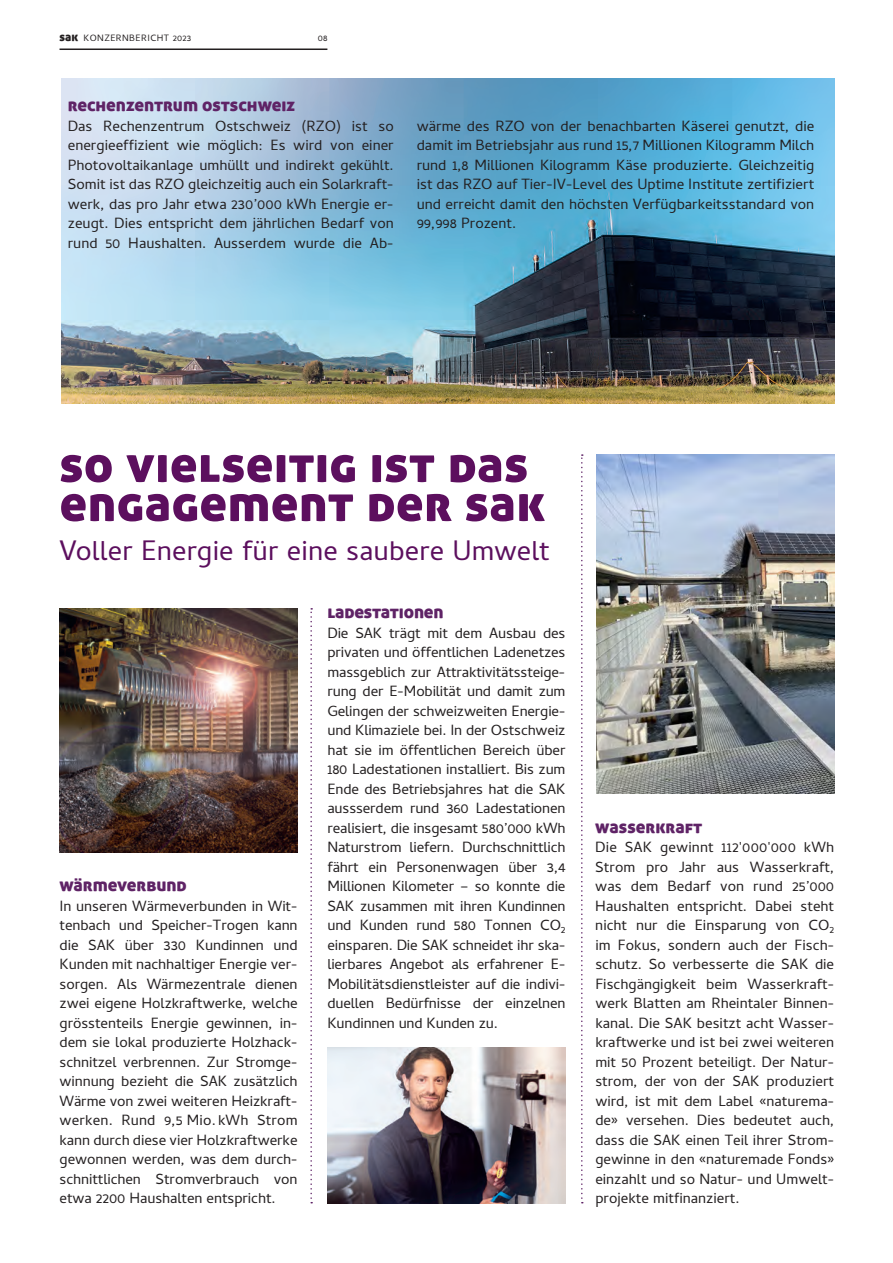
<style>
.page{position:relative;width:893px;height:1263px;background:#fff}
.page>*{position:absolute;margin:0;border:0;box-sizing:border-box;transform-origin:0 0}
.t1{font:51px/39px "Aller Display";letter-spacing:.01em;color:#5c0f5e}
.t2{font:28.5px "Cambay";letter-spacing:.005em;color:#5c0f5e}
.t3{font:18px "Aller Display";letter-spacing:-.005em;color:#5f2366}
.t4{font:15px/19.5px "Cambay";color:#231f20;text-align:justify}
.t5{font:9.3px "Cambay";letter-spacing:.05em;color:#231f20}
.s1{font-family:"Aller Display";font-size:12px}
</style>
<div class="page">
<img style="left:61px;top:79px;width:773px;height:325px">
<img style="left:60px;top:608px;width:238px;height:244px">
<img style="left:596px;top:454px;width:238px;height:340px">
<img style="left:327px;top:1047px;width:239px;height:156px">
<svg style="left:581px;top:454px;width:2px;height:749px"></svg>
<svg style="left:310px;top:608px;width:2px;height:595px"></svg>
<hr style="left:60px;top:49px;width:267px;height:1px;background:#231f20">
<p class="t5" style="left:60px;top:33px;width:133px"><span class="s1">sak</span> KONZERNBERICHT 2023</p>
<p class="t5" style="left:318px;top:33px;width:11px">08</p>
<p class="t3" style="left:68px;top:93px;width:229px">rechenzentrum ostschweiz</p>
<p class="t4" style="left:68px;top:116px;width:327px">Das Rechenzentrum Ostschweiz (RZO) ist so energieeffizient wie möglich: Es wird von einer Photovoltaikanlage umhüllt und indirekt gekühlt.<br>Somit ist das RZO gleichzeitig auch ein Solarkraft&shy;werk, das pro Jahr etwa 230’000 kWh Energie er&shy;zeugt. Dies entspricht dem jährlichen Bedarf von rund 50 Haushalten. Ausserdem wurde die Ab-</p>
<p class="t4" style="left:417px;top:116px;width:399px">wärme des RZO von der benachbarten Käserei genutzt, die damit im Betriebsjahr aus rund 15,7 Millionen Kilogramm Milch rund 1,8 Millionen Kilogramm Käse produzierte. Gleichzeitig ist das RZO auf Tier-IV-Level des Uptime Institute zertifiziert und erreicht damit den höchsten Verfügbarkeitsstandard von 99,998 Prozent.</p>
<h1 class="t1" style="left:60px;top:443px;width:487px">so vielseitig ist das engagement der sak</h1>
<h2 class="t2" style="left:60px;top:533px;width:492px">Voller Energie für eine saubere Umwelt</h2>
<p class="t3" style="left:60px;top:873px;width:129px">wärmeverbund</p>
<p class="t4" style="left:60px;top:896px;width:240px">In unseren Wärmeverbunden in Wit&shy;tenbach und Speicher-Trogen kann die SAK über 330 Kundinnen und Kunden mit nachhaltiger Energie ver&shy;sorgen. Als Wärmezentrale dienen zwei eigene Holzkraftwerke, welche grösstenteils Energie gewinnen, in&shy;dem sie lokal produzierte Holzhack&shy;schnitzel verbrennen. Zur Stromge&shy;winnung bezieht die SAK zusätzlich Wärme von zwei weiteren Heizkraft&shy;werken. Rund 9,5 Mio. kWh Strom kann durch diese vier Holzkraftwerke gewonnen werden, was dem durch&shy;schnittlichen Stromverbrauch von etwa 2200 Haushalten entspricht.</p>
<p class="t3" style="left:327px;top:600px;width:118px">ladestationen</p>
<p class="t4" style="left:327px;top:623px;width:240px">Die SAK trägt mit dem Ausbau des privaten und öffentlichen Ladenetzes massgeblich zur Attraktivitätssteige&shy;rung der E-Mobilität und damit zum Gelingen der schweizweiten Energie&shy;und Klimaziele bei. In der Ostschweiz hat sie im öffentlichen Bereich über 180 Ladestationen installiert. Bis zum Ende des Betriebsjahres hat die SAK aussserdem rund 360 Ladestationen realisiert, die insgesamt 580’000 kWh Naturstrom liefern. Durchschnittlich fährt ein Personenwagen über 3,4<br>Millionen Kilometer – so konnte die SAK zusammen mit ihren Kundinnen und Kunden rund 580 Tonnen CO<sub>2 </sub>einsparen. Die SAK schneidet ihr ska&shy;lierbares Angebot als erfahrener E-Mobilitätsdienstleister auf die indivi&shy;duellen Bedürfnisse der einzelnen Kundinnen und Kunden zu.</p>
<p class="t3" style="left:595px;top:815px;width:108px">wasserkraft</p>
<p class="t4" style="left:595px;top:837px;width:240px">Die SAK gewinnt 112'000'000 kWh Strom pro Jahr aus Wasserkraft, was dem Bedarf von rund 25’000<br>Haushalten entspricht. Dabei steht nicht nur die Einsparung von CO<sub>2 </sub>im Fokus, sondern auch der Fisch&shy;schutz. So verbesserte die SAK die Fischgängigkeit beim Wasserkraft&shy;werk Blatten am Rheintaler Binnen&shy;kanal. Die SAK besitzt acht Wasser&shy;kraftwerke und ist bei zwei weiteren mit 50 Prozent beteiligt. Der Natur&shy;strom, der von der SAK produziert wird, ist mit dem Label «naturema&shy;de» versehen. Dies bedeutet auch, dass die SAK einen Teil ihrer Strom&shy;gewinne in den «naturemade Fonds» einzahlt und so Natur- und Umwelt&shy;projekte mitfinanziert.</p>
</div>
